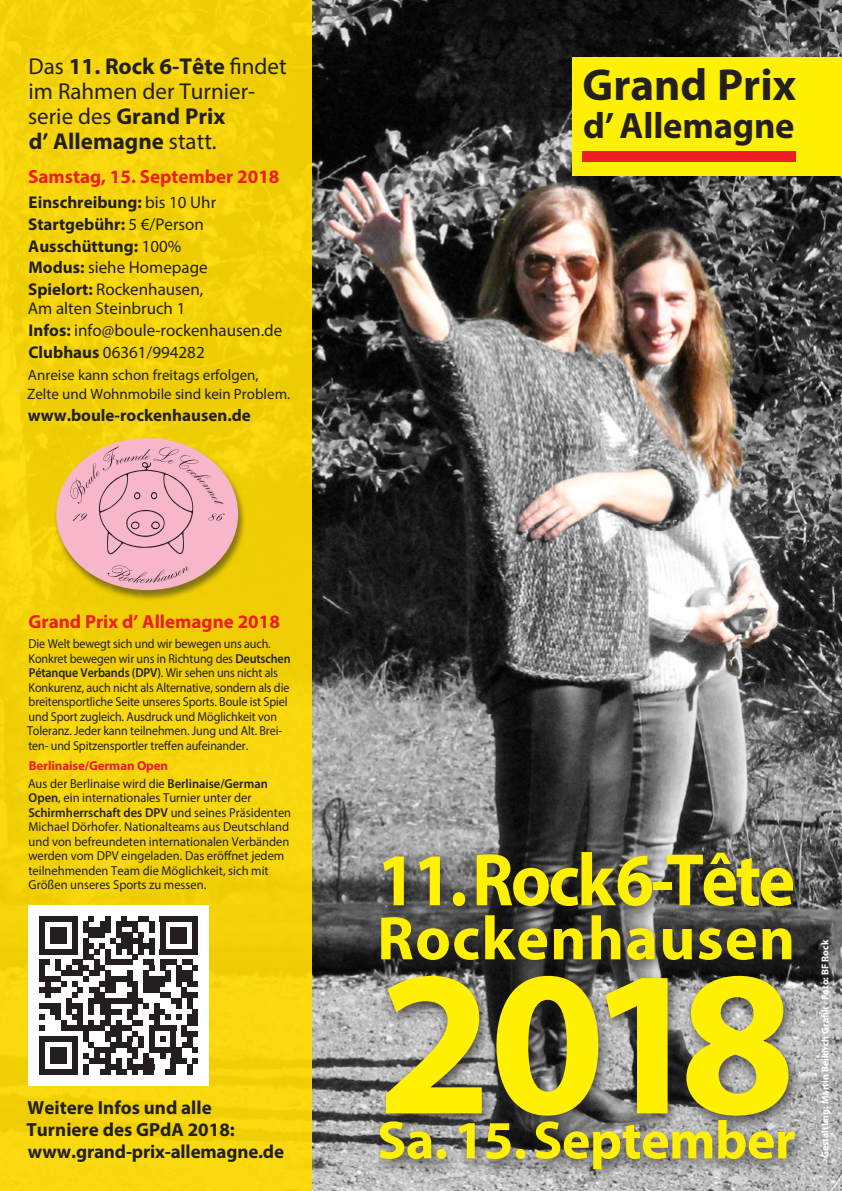
<style>
.page{position:relative;width:842px;height:1191px;background:#fff}
.page>*{position:absolute;margin:0;border:0;box-sizing:border-box;transform-origin:0 0}
.t1{font:700 208px "Myriad Pro";color:#fff101}
.t2{font:700 75px "Myriad Pro";letter-spacing:-.04em;color:#fff101;scale:.93 1}
.t3{font:700 62px "Myriad Pro";letter-spacing:.02em;color:#fff101}
.t4{font:700 54px "Myriad Pro";letter-spacing:-.01em;color:#fff101}
.t5{font:700 45px "Myriad Pro";color:#231f20}
.t6{font:700 36.7px "Myriad Pro";letter-spacing:-.005em;color:#231f20}
.Copy{font:23px/25px "Myriad Pro";color:#231f20}
.Copy-2{font:700 19px/22px "Myriad Pro";color:#231f20}
.Copy-3{font:700 19px "Myriad Pro";color:#ee1d23}
.Copy-4{font:17px/19px "Myriad Pro";color:#231f20}
.Copy-5{font:700 17px "Myriad Pro";color:#231f20}
.Copy-6{font:15px/19px "Myriad Pro";color:#231f20}
.Copy-7{font:13px/14.5px "Myriad Pro";letter-spacing:-.01em;color:#231f20;scale:.93 1}
.Copy-8{font:13px/14.5px "Myriad Pro";letter-spacing:-.01em;color:#231f20;scale:.96 1}
.Copy-9{font:700 13px "Myriad Pro";letter-spacing:-.01em;color:#ee1d23}
.t7{font:700 10px "Myriad Pro";color:#fff}
.s1{font-weight:700}
.s2{font-weight:400}
.s3{font-weight:600}
</style>
<div class="page">
<img style="left:312px;top:0;width:530px;height:1191px">
<div style="left:0;top:0;width:312px;height:1191px;background:#f3d307"></div>
<div style="left:28px;top:905px;width:181px;height:180px;background:#fff"></div>
<div style="left:39px;top:916px;width:39px;height:5px;background:#231f20"></div>
<div style="left:50px;top:927px;width:17px;height:5px;background:#231f20"></div>
<div style="left:50px;top:932px;width:17px;height:5px;background:#231f20"></div>
<div style="left:50px;top:937px;width:17px;height:6px;background:#231f20"></div>
<svg style="left:39px;top:921px;width:6px;height:27px"></svg>
<div style="left:39px;top:948px;width:39px;height:6px;background:#231f20"></div>
<div style="left:39px;top:959px;width:11px;height:6px;background:#231f20"></div>
<div style="left:39px;top:976px;width:22px;height:5px;background:#231f20"></div>
<div style="left:39px;top:987px;width:22px;height:5px;background:#231f20"></div>
<svg style="left:39px;top:965px;width:11px;height:33px"></svg>
<div style="left:39px;top:1003px;width:22px;height:6px;background:#231f20"></div>
<div style="left:50px;top:1009px;width:11px;height:5px;background:#231f20"></div>
<svg style="left:39px;top:1014px;width:6px;height:17px"></svg>
<div style="left:39px;top:1036px;width:39px;height:6px;background:#231f20"></div>
<div style="left:50px;top:1047px;width:17px;height:5px;background:#231f20"></div>
<div style="left:50px;top:1052px;width:17px;height:6px;background:#231f20"></div>
<div style="left:50px;top:1058px;width:17px;height:5px;background:#231f20"></div>
<svg style="left:39px;top:1042px;width:6px;height:27px"></svg>
<div style="left:39px;top:1069px;width:39px;height:5px;background:#231f20"></div>
<svg style="left:56px;top:916px;width:142px;height:158px"></svg>
<div style="left:572px;top:57px;width:270px;height:118px;background:#fff101"></div>
<div style="left:582px;top:151px;width:213px;height:11px;background:#ee1d23"></div>
<div style="left:371px;top:844px;width:438px;height:342px;background:#231f20;opacity:.75"></div>
<div style="left:54px;top:438px;width:193px;height:162px;background:#231f20;opacity:.51"></div>
<div style="left:56px;top:438px;width:182px;height:152px;background:#f7b6ca;border-radius:50%"></div>
<svg style="left:107px;top:565px;width:82px;height:18px"></svg>
<svg style="left:69px;top:446px;width:156px;height:109px"></svg>
<p class="Copy" style="left:28px;top:53px;width:260px">Das <span class="s1">11. Rock 6-Tête</span> findet im Rahmen der Turnier&shy;serie des <span class="s1">Grand Prix<br>d’ Allemagne</span> statt.</p>
<p class="Copy-3" style="left:28px;top:164px;width:253px">Samstag, 15. September 2018</p>
<p class="Copy-5" style="left:29px;top:191px;width:189px">Einschreibung: <span class="s2">bis 10 Uhr</span></p>
<p class="Copy-5" style="left:28px;top:213px;width:177px">Startgebühr: <span class="s2">5 €/Person</span></p>
<p class="Copy-5" style="left:28px;top:235px;width:155px">Ausschüttung: <span class="s2">100%</span></p>
<p class="Copy-4" style="left:29px;top:258px;width:181px"><span class="s1">Modus:</span> siehe Homepage</p>
<p class="Copy-4" style="left:28px;top:280px;width:177px"><span class="s1">Spielort:</span> Rockenhausen,<br>Am alten Steinbruch 1</p>
<p class="Copy-4" style="left:29px;top:320px;width:255px"><span class="s1">Infos:</span> info@boule-rockenhausen.de</p>
<p class="Copy-4" style="left:28px;top:342px;width:178px"><span class="s1">Clubhaus</span> 06361/994282</p>
<p class="Copy-6" style="left:27px;top:365px;width:265px">Anreise kann schon freitags erfolgen,<br>Zelte und Wohnmobile sind kein Problem.</p>
<p class="Copy-5" style="left:28px;top:404px;width:224px">www.boule-rockenhausen.de</p>
<p class="Copy-3" style="left:28px;top:609px;width:253px">Grand Prix d’ Allemagne 2018</p>
<p class="Copy-7" style="left:27px;top:636px;width:285px">Die Welt bewegt sich und wir bewegen uns auch.<br>Konkret bewegen wir uns in Richtung des <span class="s3">Deutschen Pétanque Verbands (DPV)</span>. Wir sehen uns nicht als Konkurenz, auch nicht als Alternative, sondern als die breitensportliche Seite unseres Sports. Boule ist Spiel und Sport zugleich. Ausdruck und Möglichkeit von Toleranz. Jeder kann teilnehmen. Jung und Alt. Brei&shy;ten- und Spitzensportler treffen aufeinander.</p>
<p class="Copy-9" style="left:29px;top:757px;width:141px">Berlinaise/German Open</p>
<p class="Copy-8" style="left:28px;top:775px;width:276px">Aus der Berlinaise wird die <span class="s3">Berlinaise/German Open</span>, ein internationales Turnier unter der <span class="s3">Schirmherrschaft des DPV</span> und seines Präsidenten Michael Dörhofer. Nationalteams aus Deutschland und von befreundeten internationalen Verbänden werden vom DPV eingeladen. Das eröffnet jedem teilnehmenden Team die Möglichkeit, sich mit Größen unseres Sports zu messen.</p>
<p class="Copy-2" style="left:26px;top:1096px;width:210px">Weitere Infos und alle<br>Turniere des GPdA 2018:</p>
<p class="Copy-2" style="left:28px;top:1140px;width:258px">www.grand-prix-allemagne.de</p>
<p class="t5" style="left:583px;top:56px;width:215px">Grand Prix</p>
<p class="t6" style="left:583px;top:101px;width:213px">d’ Allemagne</p>
<p class="t2" style="left:377px;top:831px;width:451px">11.Rock6-Tête</p>
<p class="t3" style="left:377px;top:898px;width:420px">Rockenhausen</p>
<p class="t1" style="left:377px;top:907px;width:420px">2018</p>
<p class="t4" style="left:377px;top:1105px;width:420px">Sa. 15. September</p>
<p class="t7" style="left:819px;top:1158px;width:220px;rotate:-90deg">Gestaltung: Martin Beikirch Grafik · Foto: BF Rock</p>
</div>
